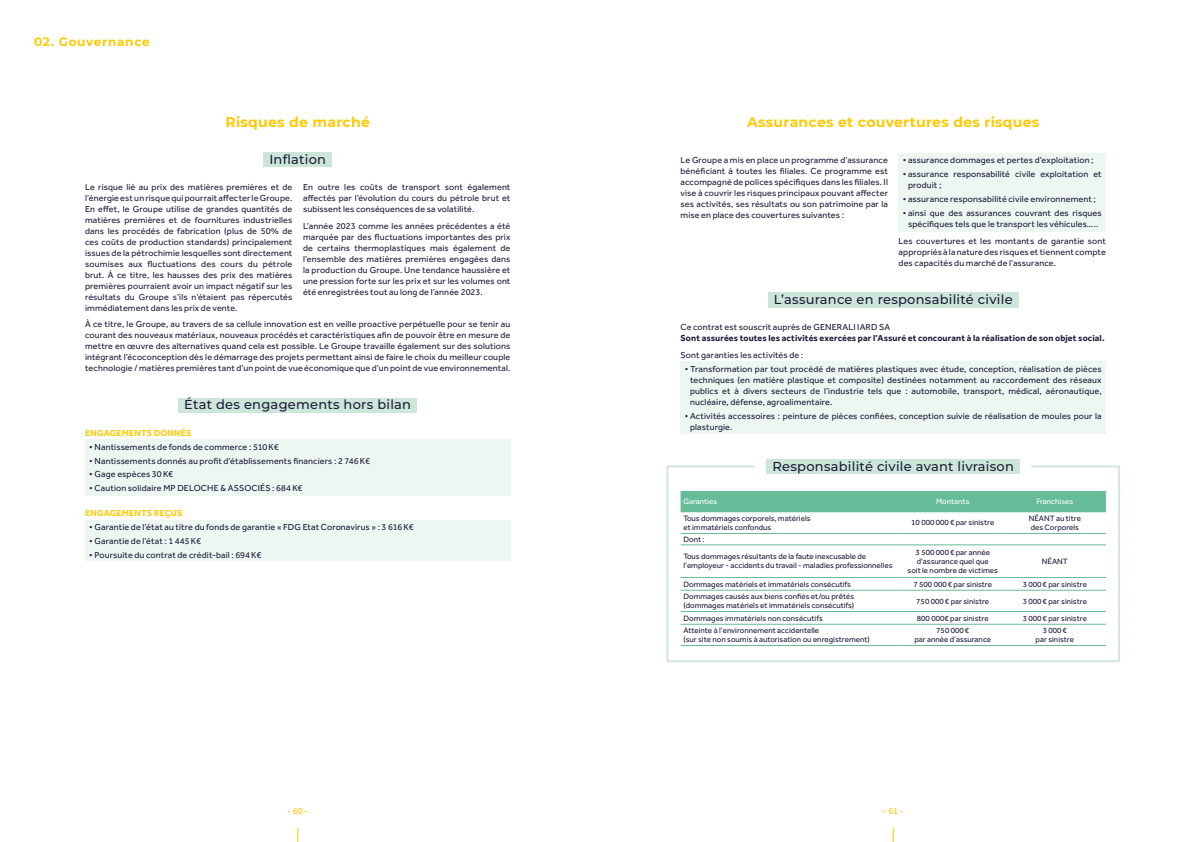
<style>
.page{position:relative;width:1191px;height:842px;background:#fff}
.page>*{position:absolute;margin:0;border:0;box-sizing:border-box;transform-origin:0 0}
.t1{font:700 14px "Montserrat";letter-spacing:.02em;color:#fec905}
.t2{font:100 13px "Montserrat";letter-spacing:.02em;color:#1e1c3c}
.t3{font:700 12px "Montserrat";letter-spacing:.06em;color:#fec905}
.t4{font:9px/11px "Effra";letter-spacing:.015em;color:#1e1c3c;text-align:justify}
.t5{font:700 9px "Effra";letter-spacing:.01em;color:#1e1c3c}
.t6{font:700 9px "Effra";letter-spacing:.02em;color:#fec905}
.t7{font:9px "Effra";color:#fec905}
.t8{font:8px/9px "Effra";color:#1e1c3c}
.t9{font:8px "Effra";color:#fff}
</style>
<div class="page">
<svg style="left:666px;top:465px;width:454px;height:198px"></svg>
<svg style="left:297px;top:828px;width:1px;height:14px"></svg>
<svg style="left:892px;top:828px;width:1px;height:14px"></svg>
<div style="left:264px;top:152px;width:68px;height:15px;background:#cce6d8"></div>
<div style="left:179px;top:398px;width:238px;height:15px;background:#cce6d8"></div>
<div style="left:85px;top:521px;width:425px;height:40px;background:#edf6f1"></div>
<div style="left:85px;top:440px;width:425px;height:56px;background:#edf6f1"></div>
<div style="left:680px;top:491px;width:426px;height:21px;background:#65bc99"></div>
<hr style="left:680px;top:533px;width:221px;height:1px;background:#65bc99">
<hr style="left:901px;top:533px;width:102px;height:1px;background:#65bc99">
<hr style="left:1003px;top:533px;width:103px;height:1px;background:#65bc99">
<hr style="left:680px;top:545px;width:221px;height:1px;background:#65bc99">
<hr style="left:901px;top:545px;width:102px;height:1px;background:#65bc99">
<hr style="left:1003px;top:545px;width:103px;height:1px;background:#65bc99">
<hr style="left:680px;top:577px;width:221px;height:1px;background:#65bc99">
<hr style="left:901px;top:577px;width:102px;height:1px;background:#65bc99">
<hr style="left:1003px;top:577px;width:103px;height:1px;background:#65bc99">
<hr style="left:680px;top:590px;width:221px;height:1px;background:#65bc99">
<hr style="left:901px;top:590px;width:102px;height:1px;background:#65bc99">
<hr style="left:1003px;top:590px;width:103px;height:1px;background:#65bc99">
<hr style="left:680px;top:611px;width:221px;height:1px;background:#65bc99">
<hr style="left:901px;top:611px;width:102px;height:1px;background:#65bc99">
<hr style="left:1003px;top:611px;width:103px;height:1px;background:#65bc99">
<hr style="left:680px;top:624px;width:221px;height:1px;background:#65bc99">
<hr style="left:901px;top:624px;width:102px;height:1px;background:#65bc99">
<hr style="left:1003px;top:624px;width:103px;height:1px;background:#65bc99">
<hr style="left:680px;top:645px;width:221px;height:1px;background:#65bc99">
<hr style="left:901px;top:645px;width:102px;height:1px;background:#65bc99">
<hr style="left:1003px;top:645px;width:103px;height:1px;background:#65bc99">
<div style="left:768px;top:292px;width:250px;height:16px;background:#cce6d8"></div>
<div style="left:766px;top:459px;width:254px;height:15px;background:#cce6d8"></div>
<div style="left:899px;top:153px;width:207px;height:78px;background:#edf6f1"></div>
<div style="left:680px;top:361px;width:426px;height:73px;background:#edf6f1"></div>
<h3 class="t3" style="left:34px;top:33px;width:117px">02. Gouvernance</h3>
<h1 class="t1" style="left:225px;top:112px;width:146px">Risques de marché</h1>
<h2 class="t2" style="left:269px;top:151px;width:58px">Inflation</h2>
<p class="t4" style="left:85px;top:182px;width:209px">Le risque lié au prix des matières premières et de l’énergie est un risque qui pourrait affecter le Groupe.<br>En effet, le Groupe utilise de grandes quantités de matières premières et de fournitures industrielles dans les procédés de fabrication (plus de 50% de ces coûts de production standards) principalement issues de la pétrochimie lesquelles sont directement soumises aux fluctuations des cours du pétrole brut. À ce titre, les hausses des prix des matières premières pourraient avoir un impact négatif sur les résultats du Groupe s’ils n’étaient pas répercutés immédiatement dans les prix de vente.</p>
<p class="t4" style="left:303px;top:182px;width:209px">En outre les coûts de transport sont également affectés par l’évolution du cours du pétrole brut et subissent les conséquences de sa volatilité.</p>
<p class="t4" style="left:303px;top:221px;width:209px">L’année 2023 comme les années précédentes a été marquée par des fluctuations importantes des prix de certains thermoplastiques mais également de l’ensemble des matières premières engagées dans la production du Groupe. Une tendance haussière et une pression forte sur les prix et sur les volumes ont été enregistrées tout au long de l’année 2023.</p>
<p class="t4" style="left:85px;top:318px;width:427px">À ce titre, le Groupe, au travers de sa cellule innovation est en veille proactive perpétuelle pour se tenir au courant des nouveaux matériaux, nouveaux procédés et caractéristiques afin de pouvoir être en mesure de mettre en œuvre des alternatives quand cela est possible. Le Groupe travaille également sur des solutions intégrant l’écoconception dès le démarrage des projets permettant ainsi de faire le choix du meilleur couple technologie / matières premières tant d’un point de vue économique que d’un point de vue environnemental.</p>
<h2 class="t2" style="left:184px;top:396px;width:228px">État des engagements hors bilan</h2>
<p class="t6" style="left:85px;top:427px;width:108px">ENGAGEMENTS DONNÉS</p>
<p class="t4" style="left:89px;top:441px;width:191px">• Nantissements de fonds de commerce : 510K€</p>
<p class="t4" style="left:89px;top:455px;width:282px">• Nantissements donnés au profit d’établissements financiers : 2 746K€</p>
<p class="t4" style="left:89px;top:469px;width:85px">• Gage espèces 30K€</p>
<p class="t4" style="left:89px;top:483px;width:215px">• Caution solidaire MP DELOCHE &amp; ASSOCIÉS : 684K€</p>
<p class="t6" style="left:85px;top:508px;width:99px">ENGAGEMENTS REÇUS</p>
<p class="t4" style="left:89px;top:522px;width:326px">• Garantie de l’état au titre du fonds de garantie « FDG Etat Coronavirus » : 3 616K€</p>
<p class="t4" style="left:89px;top:535px;width:113px">• Garantie de l’état : 1 445K€</p>
<p class="t4" style="left:89px;top:549px;width:173px">• Poursuite du contrat de crédit-bail : 694K€</p>
<h1 class="t1" style="left:747px;top:112px;width:293px">Assurances et couvertures des risques</h1>
<p class="t4" style="left:680px;top:155px;width:209px">Le Groupe a mis en place un programme d’assurance bénéficiant à toutes les filiales. Ce programme est accompagné de polices spécifiques dans les filiales. Il vise à couvrir les risques principaux pouvant affecter ses activités, ses résultats ou son patrimoine par la mise en place des couvertures suivantes :</p>
<p class="t4" style="left:902px;top:155px;width:192px">• assurance dommages et pertes d’exploitation ;</p>
<p class="t4" style="left:908px;top:169px;width:195px;text-indent:-5px">• assurance responsabilité civile exploitation et produit ;</p>
<p class="t4" style="left:902px;top:193px;width:195px">• assurance responsabilité civile environnement ;</p>
<p class="t4" style="left:902px;top:207px;width:200px;text-align:center">• ainsi que des assurances couvrant des risques spécifiques tels que le transport les véhicules…..</p>
<p class="t4" style="left:898px;top:235px;width:209px">Les couvertures et les montants de garantie sont appropriés à la nature des risques et tiennent compte des capacités du marché de l’assurance.</p>
<h2 class="t2" style="left:774px;top:290px;width:240px">L’assurance en responsabilité civile</h2>
<p class="t4" style="left:680px;top:322px;width:211px">Ce contrat est souscrit auprès de GENERALI IARD SA</p>
<p class="t5" style="left:680px;top:333px;width:425px">Sont assurées toutes les activités exercées par l’Assuré et concourant à la réalisation de son objet social.</p>
<p class="t4" style="left:680px;top:349px;width:124px">Sont garanties les activités de :</p>
<p class="t4" style="left:690px;top:363px;width:413px;text-indent:-5px">• Transformation par tout procédé de matières plastiques avec étude, conception, réalisation de pièces techniques (en matière plastique et composite) destinées notamment au raccordement des réseaux publics et à divers secteurs de l’industrie tels que : automobile, transport, médical, aéronautique, nucléaire, défense, agroalimentaire.</p>
<p class="t4" style="left:690px;top:410px;width:413px;text-indent:-5px">• Activités accessoires : peinture de pièces confiées, conception suivie de réalisation de moules pour la plasturgie.</p>
<h2 class="t2" style="left:772px;top:458px;width:243px">Responsabilité civile avant livraison</h2>
<p class="t9" style="left:683px;top:497px;width:35px">Garanties</p>
<p class="t9" style="left:936px;top:497px;width:35px">Montants</p>
<p class="t9" style="left:1036px;top:497px;width:38px">Franchises</p>
<p class="t8" style="left:683px;top:514px;width:129px">Tous dommages corporels, matériels et immatériels confondus</p>
<p class="t8" style="left:911px;top:518px;width:85px">10 000 000€ par sinistre</p>
<p class="t8" style="left:1028px;top:514px;width:54px">NÉANT au titre des Corporels</p>
<p class="t8" style="left:683px;top:530px;width:184px;line-height:17.5px">Dont :<br>Tous dommages résultants de la faute inexcusable de</p>
<p class="t8" style="left:683px;top:561px;width:210px">l’employeur - accidents du travail - maladies professionnelles</p>
<p class="t8" style="left:907px;top:548px;width:92px;text-align:center">3 500 000€ par année d’assurance quel que<br>soit le nombre de victimes</p>
<p class="t8" style="left:1042px;top:557px;width:27px">NÉANT</p>
<p class="t8" style="left:683px;top:579px;width:169px">Dommages matériels et immatériels consécutifs</p>
<p class="t8" style="left:913px;top:579px;width:80px">7 500 000€ par sinistre</p>
<p class="t8" style="left:1022px;top:579px;width:66px">3 000€ par sinistre</p>
<p class="t8" style="left:683px;top:592px;width:172px">Dommages causés aux biens confiés et/ou prêtés (dommages matériels et immatériels consécutifs)</p>
<p class="t8" style="left:916px;top:596px;width:74px">750 000€ par sinistre</p>
<p class="t8" style="left:1022px;top:596px;width:66px">3 000€ par sinistre</p>
<p class="t8" style="left:683px;top:613px;width:141px">Dommages immatériels non consécutifs</p>
<p class="t8" style="left:916px;top:613px;width:73px">800 000€ par sinistre</p>
<p class="t8" style="left:1022px;top:613px;width:66px">3 000€ par sinistre</p>
<p class="t8" style="left:683px;top:626px;width:188px">Atteinte à l’environnement accidentelle<br>(sur site non soumis à autorisation ou enregistrement)</p>
<p class="t8" style="left:914px;top:626px;width:78px;text-align:center">750 000€<br>par année d’assurance</p>
<p class="t8" style="left:1035px;top:626px;width:40px;text-align:center">3 000€<br>par sinistre</p>
<p class="t7" style="left:287px;top:806px;width:22px">- 60 -</p>
<p class="t7" style="left:882px;top:806px;width:22px">- 61 -</p>
</div>
